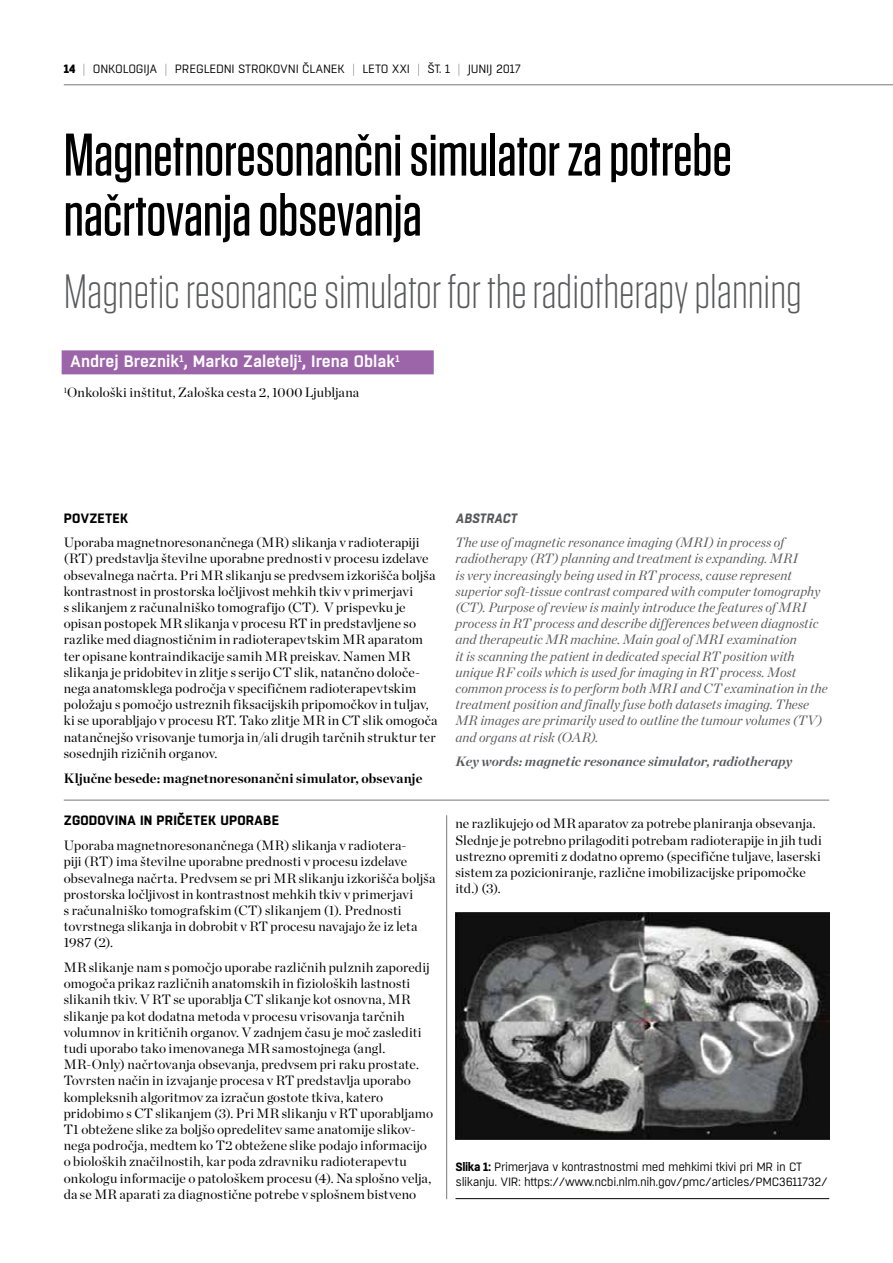
<style>
.page{position:relative;width:893px;height:1263px;background:#fff}
.page>*{position:absolute;margin:0;border:0;box-sizing:border-box;transform-origin:0 0}
.t1{font:500 60px/60px "Tungsten";color:#000}
.t2{font:300 48px "Tungsten";color:#58595b}
.t3{font:600 16.5px "Boxed";color:#fff}
.t4{font:13.5px/16.2px "Chronicle Display";letter-spacing:.01em;color:#000}
.t5{font:italic 13.5px/16.2px "Chronicle Display";letter-spacing:.005em;color:#58595b}
.t6{font:700 13.5px "Chronicle Display";letter-spacing:.01em;color:#000}
.t7{font:italic 700 13.5px "Chronicle Display";color:#58595b}
.t8{font:700 13.5px "Boxed";letter-spacing:.01em;color:#000}
.t9{font:italic 700 13.5px "Boxed";letter-spacing:.01em;color:#58595b}
.t10{font:12px/14.4px "Boxed";letter-spacing:-.03em;color:#000}
.s1{font-weight:800}
.s2{font-weight:100}
.s3{font-weight:700}
</style>
<div class="page">
<hr style="left:64px;top:84px;width:829px;height:1px;background:#77787b">
<hr style="left:455px;top:1198px;width:374px;height:1px;background:#000">
<img style="left:455px;top:913px;width:374px;height:227px">
<div style="left:62px;top:350px;width:372px;height:24px;background:#9c65aa"></div>
<hr style="left:64px;top:800px;width:765px;height:1px;background:#77787b">
<hr style="left:446px;top:815px;width:1px;height:384px;background:#77787b">
<p class="t10" style="left:64px;top:62px;width:458px"><span class="s1">14</span> <span class="s2">|</span> ONKOLOGIJA <span class="s2">|</span> PREGLEDNI STROKOVNI ČLANEK <span class="s2">|</span> LETO XXI <span class="s2">|</span> ŠT. 1 <span class="s2">|</span> JUNIJ 2017</p>
<h1 class="t1" style="left:64px;top:126px;width:670px">Magnetnoresonančni simulator za potrebe načrtovanja obsevanja</h1>
<h2 class="t2" style="left:64px;top:267px;width:739px">Magnetic resonance simulator for the radiotherapy planning</h2>
<p class="t3" style="left:70px;top:351px;width:331px">Andrej Breznik<sup>1</sup>, Marko Zaletelj<sup>1</sup>, Irena Oblak<sup>1</sup></p>
<p class="t4" style="left:64px;top:384px;width:297px"><sup>1</sup>Onkološki inštitut, Zaloška cesta 2, 1000 Ljubljana</p>
<p class="t8" style="left:64px;top:509px;width:66px">POVZETEK</p>
<p class="t4" style="left:64px;top:534px;width:375px">Uporaba magnetnoresonančnega (MR) slikanja v radioterapiji (RT) predstavlja številne uporabne prednosti v procesu izdelave obsevalnega načrta. Pri MR slikanju se predvsem izkorišča boljša kontrastnost in prostorska ločljivost mehkih tkiv v primerjavi<br>s slikanjem z računalniško tomografijo (CT). V prispevku je opisan postopek MR slikanja v procesu RT in predstavljene so razlike med diagnostičnim in radioterapevtskim MR aparatom ter opisane kontraindikacije samih MR preiskav. Namen MR slikanja je pridobitev in zlitje s serijo CT slik, natančno določe&shy;nega anatomsklega področja v specifičnem radioterapevtskim položaju s pomočjo ustreznih fiksacijskih pripomočkov in tuljav, ki se uporabljajo v procesu RT. Tako zlitje MR in CT slik omogoča natančnejšo vrisovanje tumorja in/ali drugih tarčnih struktur ter sosednjih rizičnih organov.</p>
<p class="t6" style="left:64px;top:769px;width:360px">Ključne besede: magnetnoresonančni simulator, obsevanje</p>
<p class="t8" style="left:64px;top:812px;width:217px">ZGODOVINA IN PRIČETEK UPORABE</p>
<p class="t4" style="left:64px;top:837px;width:373px">Uporaba magnetnoresonančnega (MR) slikanja v radiotera-<br>piji (RT) ima številne uporabne prednosti v procesu izdelave obsevalnega načrta. Predvsem se pri MR slikanju izkorišča boljša prostorska ločljivost in kontrastnost mehkih tkiv v primerjavi<br>s računalniško tomografskim (CT) slikanjem (1). Prednosti tovrstnega slikanja in dobrobit v RT procesu navajajo že iz leta 1987 (2).</p>
<p class="t4" style="left:64px;top:959px;width:371px">MR slikanje nam s pomočjo uporabe različnih pulznih zaporedij omogoča prikaz različnih anatomskih in fizioloških lastnosti slikanih tkiv. V RT se uporablja CT slikanje kot osnovna, MR slikanje pa kot dodatna metoda v procesu vrisovanja tarčnih volumnov in kritičnih organov. V zadnjem času je moč zaslediti tudi uporabo tako imenovanega MR samostojnega (angl.<br>MR-Only) načrtovanja obsevanja, predvsem pri raku prostate.<br>Tovrsten način in izvajanje procesa v RT predstavlja uporabo kompleksnih algoritmov za izračun gostote tkiva, katero pridobimo s CT slikanjem (3). Pri MR slikanju v RT uporabljamo T1 obtežene slike za boljšo opredelitev same anatomije slikov&shy;nega področja, medtem ko T2 obtežene slike podajo informacijo o bioloških značilnostih, kar poda zdravniku radioterapevtu onkologu informacije o patološkem procesu (4). Na splošno velja, da se MR aparati za diagnostične potrebe v splošnem bistveno</p>
<p class="t9" style="left:456px;top:508px;width:63px">ABSTRACT</p>
<p class="t5" style="left:455px;top:534px;width:373px">The use of magnetic resonance imaging (MRI) in process of radiotherapy (RT) planning and treatment is expanding. MRI<br>is very increasingly being used in RT process, cause represent superior soft-tissue contrast compared with computer tomography (CT). Purpose of review is mainly introduce the features of MRI process in RT process and describe differences between diagnostic and therapeutic MR machine. Main goal of MRI examination<br>it is scanning the patient in dedicated special RT position with unique RF coils which is used for imaging in RT process. Most common process is to perform both MRI and CT examination in the treatment position and finally fuse both datasets imaging. These MR images are primarily used to outline the tumour volumes (TV) and organs at risk (OAR).</p>
<p class="t7" style="left:455px;top:753px;width:338px">Key words: magnetic resonance simulator, radiotherapy</p>
<p class="t4" style="left:455px;top:815px;width:368px">ne razlikujejo od MR aparatov za potrebe planiranja obsevanja.<br>Slednje je potrebno prilagoditi potrebam radioterapije in jih tudi ustrezno opremiti z dodatno opremo (specifične tuljave, laserski sistem za pozicioniranje, različne imobilizacijske pripomočke itd.) (3).</p>
<p class="t10" style="left:455px;top:1160px;width:374px"><span class="s3">Slika 1:</span> Primerjava v kontrastnostmi med mehkimi tkivi pri MR in CT slikanju. VIR: https://www.ncbi.nlm.nih.gov/pmc/articles/PMC3611732/</p>
</div>
